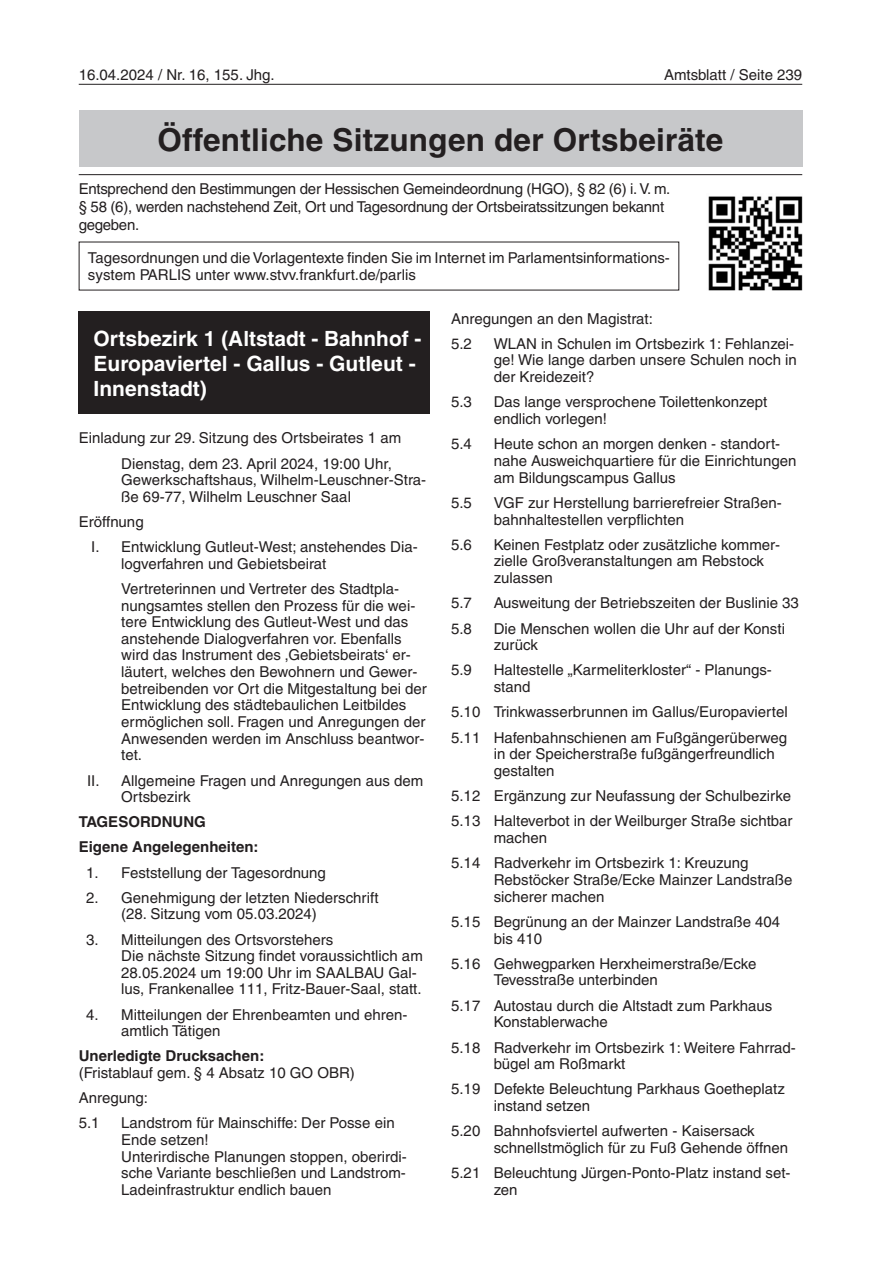
<style>
.page{position:relative;width:881px;height:1263px;background:#fff}
.page>*{position:absolute;margin:0;border:0;box-sizing:border-box;transform-origin:0 0}
.Frankfurt{font:700 31.5px "Helvetica LT";letter-spacing:.005em;color:#231f20}
.Frankfurt-2{font:700 21px "Helvetica LT";color:#fff}
.Einzug_10{font:15px/16.6px "Helvetica LT";color:#231f20}
.Frankfurt-3{font:15px "Helvetica LT";letter-spacing:-.02em;color:#231f20}
.Frankfurt-4{font:15px/17.4px "Helvetica LT";color:#231f20}
.Einzug_10-2{font:700 15px "Helvetica LT";color:#231f20}
.TAGESORDNUNG{font:700 15px "Helvetica LT";color:#231f20}
</style>
<div class="page">
<hr style="left:79px;top:84px;width:722px;height:1px;background:#231f20">
<img style="left:708px;top:196px;width:93px;height:95px">
<hr style="left:79px;top:174px;width:722px;height:1px;background:#231f20">
<div style="left:79px;top:111px;width:722px;height:56px;background:#c7c8ca"></div>
<div style="left:79px;top:312px;width:350px;height:102px;background:#231f20"></div>
<p class="Einzug_10" style="left:79px;top:66px;width:197px">16.04.2024 / Nr. 16, 155. Jhg.</p>
<p class="Einzug_10" style="left:663px;top:66px;width:140px">Amtsblatt / Seite 239</p>
<p class="Frankfurt" style="left:157px;top:120px;width:567px">Öffentliche Sitzungen der Ortsbeiräte</p>
<p class="Frankfurt-3" style="left:79px;top:180px;width:593px">Entsprechend den Bestimmungen der Hessischen Gemeindeordnung (HGO), § 82 (6) i. V. m.</p>
<p class="Frankfurt-3" style="left:79px;top:198px;width:586px">§ 58 (6), werden nachstehend Zeit, Ort und Tagesordnung der Ortsbeiratssitzungen bekannt</p>
<p class="Frankfurt-3" style="left:79px;top:216px;width:62px">gegeben.</p>
<p class="Frankfurt-4" style="left:88px;top:249px;width:583px">Tagesordnungen und die Vorlagentexte finden Sie im Internet im Parlamentsinformations&shy;system PARLIS unter www.stvv.frankfurt.de/parlis</p>
<p class="Frankfurt-2" style="left:94px;top:326px;width:329px">Ortsbezirk 1 (Altstadt - Bahnhof -</p>
<p class="Frankfurt-2" style="left:94px;top:351px;width:323px">Europaviertel - Gallus - Gutleut -</p>
<p class="Frankfurt-2" style="left:94px;top:376px;width:115px">Innenstadt)</p>
<p class="Einzug_10" style="left:79px;top:430px;width:324px">Einladung zur 29. Sitzung des Ortsbeirates 1 am</p>
<p class="Einzug_10" style="left:121px;top:455px;width:306px">Dienstag, dem 23. April 2024, 19:00 Uhr,<br>Gewerkschaftshaus, Wilhelm-Leuschner-Stra&shy;ße 69-77, Wilhelm Leuschner Saal</p>
<p class="Einzug_10" style="left:79px;top:513px;width:66px">Eröffnung</p>
<p class="Einzug_10" style="left:121px;top:538px;width:298px;text-indent:-30px">I. Entwicklung Gutleut-West; anstehendes Dia&shy;logverfahren und Gebietsbeirat</p>
<p class="Einzug_10" style="left:121px;top:580px;width:307px">Vertreterinnen und Vertreter des Stadtpla&shy;nungsamtes stellen den Prozess für die wei&shy;tere Entwicklung des Gutleut-West und das anstehende Dialogverfahren vor. Ebenfalls wird das Instrument des ‚Gebietsbeirats‘ er&shy;läutert, welches den Bewohnern und Gewer&shy;betreibenden vor Ort die Mitgestaltung bei der Entwicklung des städtebaulichen Leitbildes ermöglichen soll. Fragen und Anregungen der Anwesenden werden im Anschluss beantwor&shy;tet.</p>
<p class="Einzug_10" style="left:87px;top:772px;width:14px">II.</p>
<p class="Einzug_10" style="left:121px;top:772px;width:303px">Allgemeine Fragen und Anregungen aus dem<br>Ortsbezirk</p>
<p class="TAGESORDNUNG" style="left:79px;top:813px;width:129px">TAGESORDNUNG</p>
<p class="Einzug_10-2" style="left:79px;top:838px;width:181px">Eigene Angelegenheiten:</p>
<p class="Einzug_10" style="left:86px;top:864px;width:241px">1. Feststellung der Tagesordnung</p>
<p class="Einzug_10" style="left:121px;top:889px;width:258px;text-indent:-35px">2. Genehmigung der letzten Niederschrift (28. Sitzung vom 05.03.2024)</p>
<p class="Einzug_10" style="left:121px;top:931px;width:303px;text-indent:-35px">3. Mitteilungen des Ortsvorstehers<br>Die nächste Sitzung findet voraussichtlich am 28.05.2024 um 19:00 Uhr im SAALBAU Gal&shy;lus, Frankenallee 111, Fritz-Bauer-Saal, statt.</p>
<p class="Einzug_10" style="left:121px;top:1006px;width:287px;text-indent:-35px">4. Mitteilungen der Ehrenbeamten und ehren&shy;amtlich Tätigen</p>
<p class="Einzug_10-2" style="left:79px;top:1047px;width:187px">Unerledigte Drucksachen:</p>
<p class="Einzug_10" style="left:79px;top:1064px;width:277px">(Fristablauf gem. § 4 Absatz 10 GO OBR)</p>
<p class="Einzug_10" style="left:79px;top:1089px;width:71px">Anregung:</p>
<p class="Einzug_10" style="left:79px;top:1115px;width:22px">5.1</p>
<p class="Einzug_10" style="left:121px;top:1115px;width:275px">Landstrom für Mainschiffe: Der Posse ein<br>Ende setzen!</p>
<p class="Einzug_10" style="left:121px;top:1148px;width:287px;text-align:justify">Unterirdische Planungen stoppen, oberirdi&shy;sche Variante beschließen und Landstrom-Ladeinfrastruktur endlich bauen</p>
<p class="Einzug_10" style="left:451px;top:310px;width:203px">Anregungen an den Magistrat:</p>
<p class="Einzug_10" style="left:451px;top:335px;width:22px">5.2</p>
<p class="Einzug_10" style="left:493px;top:335px;width:304px">WLAN in Schulen im Ortsbezirk 1: Fehlanzei&shy;ge! Wie lange darben unsere Schulen noch in der Kreidezeit?</p>
<p class="Einzug_10" style="left:451px;top:394px;width:22px">5.3</p>
<p class="Einzug_10" style="left:493px;top:394px;width:275px">Das lange versprochene Toilettenkonzept endlich vorlegen!</p>
<p class="Einzug_10" style="left:451px;top:436px;width:22px">5.4</p>
<p class="Einzug_10" style="left:493px;top:436px;width:304px">Heute schon an morgen denken - standort&shy;nahe Ausweichquartiere für die Einrichtungen am Bildungscampus Gallus</p>
<p class="Einzug_10" style="left:451px;top:494px;width:22px">5.5</p>
<p class="Einzug_10" style="left:493px;top:494px;width:289px">VGF zur Herstellung barrierefreier Straßen&shy;bahnhaltestellen verpflichten</p>
<p class="Einzug_10" style="left:451px;top:536px;width:22px">5.6</p>
<p class="Einzug_10" style="left:493px;top:536px;width:288px">Keinen Festplatz oder zusätzliche kommer&shy;zielle Großveranstaltungen am Rebstock zulassen</p>
<p class="Einzug_10" style="left:451px;top:595px;width:22px">5.7</p>
<p class="Einzug_10" style="left:493px;top:595px;width:306px">Ausweitung der Betriebszeiten der Buslinie 33</p>
<p class="Einzug_10" style="left:451px;top:620px;width:22px">5.8</p>
<p class="Einzug_10" style="left:493px;top:620px;width:293px">Die Menschen wollen die Uhr auf der Konsti zurück</p>
<p class="Einzug_10" style="left:451px;top:662px;width:22px">5.9</p>
<p class="Einzug_10" style="left:493px;top:662px;width:280px">Haltestelle „Karmeliterkloster“ - Planungs&shy;stand</p>
<p class="Einzug_10" style="left:451px;top:704px;width:338px">5.10 Trinkwasserbrunnen im Gallus/Europaviertel</p>
<p class="Einzug_10" style="left:493px;top:729px;width:295px;text-indent:-43px">5.11 Hafenbahnschienen am Fußgängerüberweg in der Speicherstraße fußgängerfreundlich gestalten</p>
<p class="Einzug_10" style="left:451px;top:787px;width:341px">5.12 Ergänzung zur Neufassung der Schulbezirke</p>
<p class="Einzug_10" style="left:493px;top:813px;width:300px;text-indent:-43px">5.13 Halteverbot in der Weilburger Straße sichtbar machen</p>
<p class="Einzug_10" style="left:493px;top:855px;width:300px;text-indent:-43px">5.14 Radverkehr im Ortsbezirk 1: Kreuzung<br>Rebstöcker Straße/Ecke Mainzer Landstraße sicherer machen</p>
<p class="Einzug_10" style="left:493px;top:913px;width:288px;text-indent:-43px">5.15 Begrünung an der Mainzer Landstraße 404 bis 410</p>
<p class="Einzug_10" style="left:493px;top:955px;width:264px;text-indent:-43px">5.16 Gehwegparken Herxheimerstraße/Ecke<br>Tevesstraße unterbinden</p>
<p class="Einzug_10" style="left:493px;top:997px;width:280px;text-indent:-43px">5.17 Autostau durch die Altstadt zum Parkhaus<br>Konstablerwache</p>
<p class="Einzug_10" style="left:493px;top:1039px;width:303px;text-indent:-43px">5.18 Radverkehr im Ortsbezirk 1: Weitere Fahrrad&shy;bügel am Roßmarkt</p>
<p class="Einzug_10" style="left:493px;top:1081px;width:293px;text-indent:-43px">5.19 Defekte Beleuchtung Parkhaus Goetheplatz instand setzen</p>
<p class="Einzug_10" style="left:493px;top:1123px;width:296px;text-indent:-43px">5.20 Bahnhofsviertel aufwerten - Kaisersack schnellstmöglich für zu Fuß Gehende öffnen</p>
<p class="Einzug_10" style="left:493px;top:1164px;width:298px;text-indent:-43px">5.21 Beleuchtung Jürgen-Ponto-Platz instand set&shy;zen</p>
</div>
